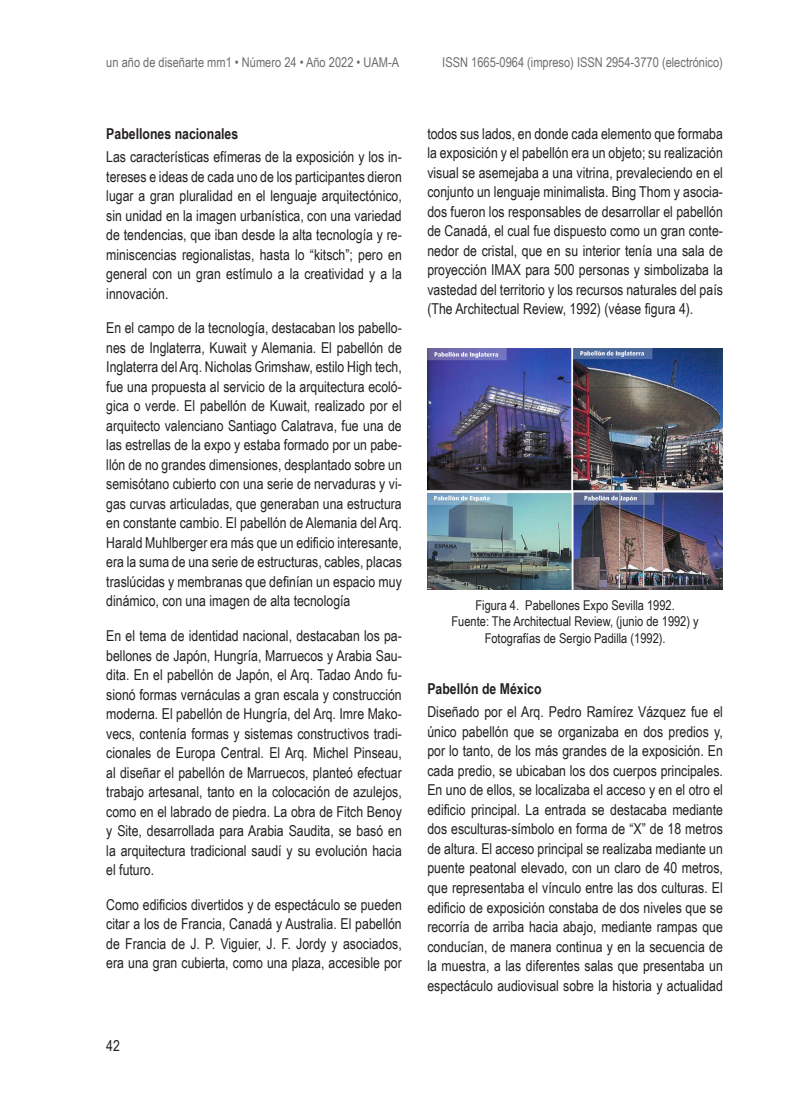
<style>
.page{position:relative;width:808px;height:1106px;background:#fff}
.page>*{position:absolute;margin:0;border:0;box-sizing:border-box;transform-origin:0 0}
.texto_corrido{font:15px/19.5px "Arial Narrow";color:#231f20;text-align:justify}
._2-subtitle{font:700 15px "Arial Narrow";color:#231f20}
.pie_de_imagen{font:13.5px/16.5px "Arial Narrow";color:#231f20;text-align:center}
.t1{font:13.5px "Arial Narrow";color:#6c6d70}
</style>
<div class="page">
<img style="left:427px;top:349px;width:296px;height:240px">
<p class="t1" style="left:106px;top:52px;width:294px">un año de diseñarte mm1 • Número 24 • Año 2022 • UAM-A</p>
<p class="t1" style="left:442px;top:52px;width:282px">ISSN 1665-0964 (impreso) ISSN 2954-3770 (electrónico)</p>
<p class="_2-subtitle" style="left:106px;top:122px;width:133px">Pabellones nacionales</p>
<p class="texto_corrido" style="left:106px;top:147px;width:297px">Las características efímeras de la exposición y los in&shy;tereses e ideas de cada uno de los participantes dieron lugar a gran pluralidad en el lenguaje arquitectónico, sin unidad en la imagen urbanística, con una variedad de tendencias, que iban desde la alta tecnología y re&shy;miniscencias regionalistas, hasta lo “kitsch”; pero en general con un gran estímulo a la creatividad y a la innovación.</p>
<p class="texto_corrido" style="left:106px;top:318px;width:297px">En el campo de la tecnología, destacaban los pabello&shy;nes de Inglaterra, Kuwait y Alemania. El pabellón de Inglaterra del Arq. Nicholas Grimshaw, estilo High tech, fue una propuesta al servicio de la arquitectura ecoló&shy;gica o verde. El pabellón de Kuwait, realizado por el arquitecto valenciano Santiago Calatrava, fue una de las estrellas de la expo y estaba formado por un pabe&shy;llón de no grandes dimensiones, desplantado sobre un semisótano cubierto con una serie de nervaduras y vi&shy;gas curvas articuladas, que generaban una estructura en constante cambio. El pabellón de Alemania del Arq.<br>Harald Muhlberger era más que un edificio interesante, era la suma de una serie de estructuras, cables, placas traslúcidas y membranas que definían un espacio muy dinámico, con una imagen de alta tecnología</p>
<p class="texto_corrido" style="left:106px;top:625px;width:297px">En el tema de identidad nacional, destacaban los pa&shy;bellones de Japón, Hungría, Marruecos y Arabia Sau&shy;dita. En el pabellón de Japón, el Arq. Tadao Ando fu&shy;sionó formas vernáculas a gran escala y construcción moderna. El pabellón de Hungría, del Arq. Imre Mako&shy;vecs, contenía formas y sistemas constructivos tradi&shy;cionales de Europa Central. El Arq. Michel Pinseau, al diseñar el pabellón de Marruecos, planteó efectuar trabajo artesanal, tanto en la colocación de azulejos, como en el labrado de piedra. La obra de Fitch Benoy y Site, desarrollada para Arabia Saudita, se basó en la arquitectura tradicional saudí y su evolución hacia el futuro.</p>
<p class="texto_corrido" style="left:106px;top:894px;width:297px">Como edificios divertidos y de espectáculo se pueden citar a los de Francia, Canadá y Australia. El pabellón de Francia de J. P. Viguier, J. F. Jordy y asociados, era una gran cubierta, como una plaza, accesible por</p>
<p class="texto_corrido" style="left:106px;top:1035px;width:15px">42</p>
<p class="texto_corrido" style="left:427px;top:123px;width:297px">todos sus lados, en donde cada elemento que formaba la exposición y el pabellón era un objeto; su realización visual se asemejaba a una vitrina, prevaleciendo en el conjunto un lenguaje minimalista. Bing Thom y asocia&shy;dos fueron los responsables de desarrollar el pabellón de Canadá, el cual fue dispuesto como un gran conte&shy;nedor de cristal, que en su interior tenía una sala de proyección IMAX para 500 personas y simbolizaba la vastedad del territorio y los recursos naturales del país (The Architectual Review, 1992) (véase figura 4).</p>
<p class="pie_de_imagen" style="left:475px;top:596px;width:201px">Figura 4. Pabellones Expo Sevilla 1992.</p>
<p class="pie_de_imagen" style="left:451px;top:612px;width:249px">Fuente: The Architectual Review, (junio de 1992) y<br>Fotografías de Sergio Padilla (1992).</p>
<p class="_2-subtitle" style="left:427px;top:677px;width:116px">Pabellón de México</p>
<p class="texto_corrido" style="left:427px;top:702px;width:297px">Diseñado por el Arq. Pedro Ramírez Vázquez fue el único pabellón que se organizaba en dos predios y, por lo tanto, de los más grandes de la exposición. En cada predio, se ubicaban los dos cuerpos principales.<br>En uno de ellos, se localizaba el acceso y en el otro el edificio principal. La entrada se destacaba mediante dos esculturas-símbolo en forma de “X” de 18 metros de altura. El acceso principal se realizaba mediante un puente peatonal elevado, con un claro de 40 metros, que representaba el vínculo entre las dos culturas. El edificio de exposición constaba de dos niveles que se recorría de arriba hacia abajo, mediante rampas que conducían, de manera continua y en la secuencia de la muestra, a las diferentes salas que presentaba un espectáculo audiovisual sobre la historia y actualidad</p>
</div>
